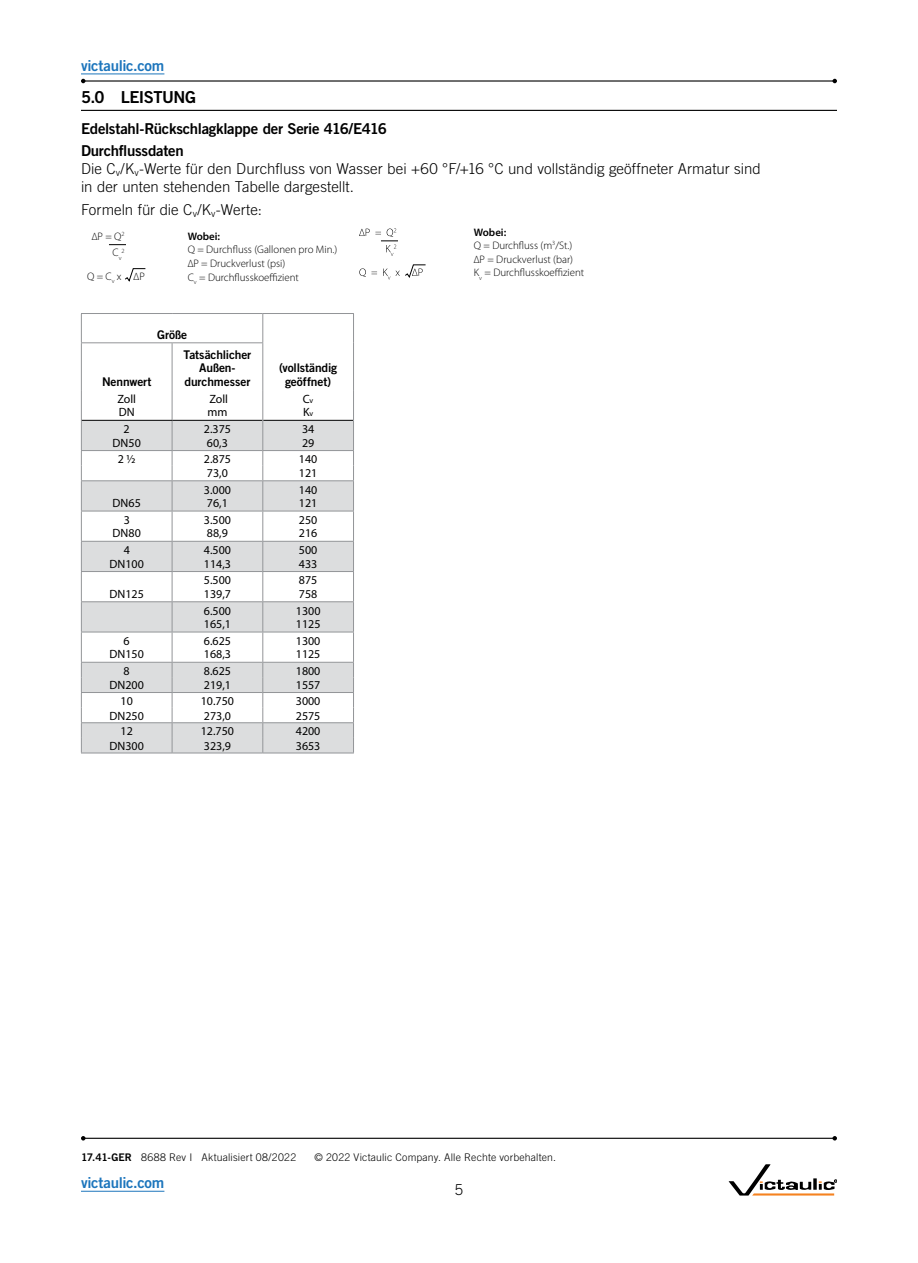
<style>
.page{position:relative;width:918px;height:1263px;background:#fff}
.page>*{position:absolute;margin:0;border:0;box-sizing:border-box;transform-origin:0 0}
.t1{font:16.5px "Trade Gothic LT Std Bd 2";letter-spacing:-.03em;color:#000}
.t2{font:300 15px/18px "Trade Gothic LT Std";color:#000}
.t3{font:15px/22.2px "Trade Gothic LT Std Bd 2";letter-spacing:-.02em;color:#000}
.t4{font:15px "Trade Gothic LT Std Bd 2";letter-spacing:-.02em;color:#1c75bc}
.t5{font:12px/13.5px "Myriad Pro";color:#000}
.t6{font:12px/13.5px "Trade Gothic LT Std Bd 2";letter-spacing:-.005em;color:#000;text-align:center}
.t7{font:300 10.95px/13.6px "Myriad Pro";color:#000}
.t8{font:600 10.95px "Myriad Pro";color:#000}
.t9{font:300 10.8px/13.6px "Myriad Pro";color:#000;text-align:right}
.t10{font:600 10.8px "Myriad Pro";color:#000}
.t11{font:300 10.5px "Trade Gothic LT Std";letter-spacing:.02em;color:#000}
.t12{font:300 6.3px "Myriad Pro";color:#000}
.s1{font-size:7.8px}
.s2{font-family:"Trade Gothic LT Std Bd 2";font-weight:400}
</style>
<div class="page">
<hr style="left:81px;top:1191px;width:83px;height:1px;background:#1c75bc">
<svg style="left:729px;top:1164px;width:108px;height:31px"></svg>
<hr style="left:81px;top:110px;width:756px;height:1px;background:#000">
<svg style="left:109px;top:244px;width:37px;height:37px"></svg>
<svg style="left:359px;top:228px;width:67px;height:51px"></svg>
<svg style="left:82px;top:421px;width:271px;height:211px;fill:#dcddde"></svg>
<hr style="left:81px;top:313px;width:91px;height:1px;background:#939598">
<hr style="left:172px;top:313px;width:91px;height:1px;background:#939598">
<hr style="left:81px;top:511px;width:91px;height:1px;background:#939598">
<hr style="left:81px;top:511px;width:1px;height:30px;background:#939598">
<hr style="left:172px;top:511px;width:91px;height:1px;background:#939598">
<hr style="left:263px;top:511px;width:91px;height:1px;background:#939598">
<hr style="left:81px;top:571px;width:91px;height:1px;background:#939598">
<hr style="left:172px;top:571px;width:91px;height:1px;background:#939598">
<hr style="left:263px;top:571px;width:91px;height:1px;background:#939598">
<hr style="left:263px;top:420px;width:90px;height:1px;background:#000">
<hr style="left:263px;top:313px;width:91px;height:1px;background:#939598">
<svg style="left:262px;top:314px;width:1px;height:28px"></svg>
<svg style="left:353px;top:314px;width:1px;height:29px"></svg>
<hr style="left:262px;top:343px;width:1px;height:47px;background:#939598">
<hr style="left:353px;top:343px;width:1px;height:47px;background:#939598">
<hr style="left:172px;top:420px;width:90px;height:1px;background:#000">
<hr style="left:172px;top:390px;width:1px;height:30px;background:#939598">
<svg style="left:81px;top:632px;width:273px;height:121px"></svg>
<hr style="left:81px;top:753px;width:91px;height:1px;background:#939598">
<hr style="left:172px;top:753px;width:91px;height:1px;background:#939598">
<hr style="left:263px;top:753px;width:91px;height:1px;background:#939598">
<hr style="left:262px;top:390px;width:1px;height:30px;background:#939598">
<hr style="left:353px;top:390px;width:1px;height:30px;background:#939598">
<hr style="left:172px;top:343px;width:1px;height:47px;background:#939598">
<svg style="left:262px;top:451px;width:1px;height:29px"></svg>
<hr style="left:81px;top:343px;width:1px;height:47px;background:#939598">
<hr style="left:81px;top:420px;width:1px;height:30px;background:#939598">
<hr style="left:81px;top:481px;width:1px;height:30px;background:#939598">
<svg style="left:81px;top:542px;width:1px;height:59px"></svg>
<hr style="left:81px;top:602px;width:1px;height:30px;background:#939598">
<hr style="left:81px;top:632px;width:1px;height:30px;background:#939598">
<svg style="left:172px;top:421px;width:1px;height:59px"></svg>
<hr style="left:262px;top:420px;width:1px;height:30px;background:#939598">
<hr style="left:353px;top:420px;width:1px;height:30px;background:#939598">
<svg style="left:81px;top:451px;width:1px;height:29px"></svg>
<svg style="left:353px;top:451px;width:1px;height:29px"></svg>
<hr style="left:172px;top:481px;width:1px;height:30px;background:#939598">
<hr style="left:262px;top:481px;width:1px;height:30px;background:#939598">
<hr style="left:353px;top:481px;width:1px;height:30px;background:#939598">
<hr style="left:172px;top:511px;width:1px;height:30px;background:#939598">
<hr style="left:262px;top:511px;width:1px;height:30px;background:#939598">
<hr style="left:353px;top:511px;width:1px;height:30px;background:#939598">
<svg style="left:172px;top:542px;width:1px;height:59px"></svg>
<svg style="left:262px;top:542px;width:1px;height:59px"></svg>
<svg style="left:353px;top:542px;width:1px;height:59px"></svg>
<hr style="left:172px;top:602px;width:1px;height:30px;background:#939598">
<hr style="left:262px;top:602px;width:1px;height:30px;background:#939598">
<hr style="left:353px;top:602px;width:1px;height:30px;background:#939598">
<hr style="left:172px;top:632px;width:1px;height:30px;background:#939598">
<hr style="left:262px;top:632px;width:1px;height:30px;background:#939598">
<hr style="left:353px;top:632px;width:1px;height:30px;background:#939598">
<svg style="left:81px;top:314px;width:1px;height:28px"></svg>
<hr style="left:81px;top:342px;width:91px;height:1px;background:#939598">
<hr style="left:172px;top:342px;width:91px;height:1px;background:#939598">
<hr style="left:81px;top:390px;width:1px;height:30px;background:#939598">
<hr style="left:81px;top:450px;width:91px;height:1px;background:#939598">
<hr style="left:172px;top:450px;width:91px;height:1px;background:#939598">
<hr style="left:263px;top:450px;width:91px;height:1px;background:#939598">
<hr style="left:81px;top:480px;width:91px;height:1px;background:#939598">
<hr style="left:172px;top:480px;width:91px;height:1px;background:#939598">
<hr style="left:263px;top:480px;width:91px;height:1px;background:#939598">
<hr style="left:81px;top:541px;width:91px;height:1px;background:#939598">
<hr style="left:172px;top:541px;width:91px;height:1px;background:#939598">
<hr style="left:263px;top:541px;width:91px;height:1px;background:#939598">
<hr style="left:81px;top:601px;width:91px;height:1px;background:#939598">
<hr style="left:172px;top:601px;width:91px;height:1px;background:#939598">
<hr style="left:263px;top:601px;width:91px;height:1px;background:#939598">
<hr style="left:82px;top:420px;width:90px;height:1px;background:#000">
<hr style="left:83px;top:80px;width:752px;height:2px;background:#000">
<svg style="left:81px;top:79px;width:5px;height:4px"></svg>
<svg style="left:832px;top:79px;width:5px;height:4px"></svg>
<hr style="left:81px;top:74px;width:83px;height:1px;background:#1c75bc">
<hr style="left:83px;top:1138px;width:752px;height:1px;background:#000">
<svg style="left:81px;top:1136px;width:5px;height:4px"></svg>
<svg style="left:832px;top:1136px;width:5px;height:4px"></svg>
<p class="t4" style="left:81px;top:56px;width:85px">victaulic.com</p>
<h1 class="t1" style="left:81px;top:87px;width:117px">5.0 LEISTUNG</h1>
<p class="t3" style="left:81px;top:117px;width:308px">Edelstahl-Rückschlagklappe der Serie 416/E416<br>Durchflussdaten</p>
<p class="t2" style="left:81px;top:160px;width:681px">Die C<sub>v</sub>/K<sub>v</sub>-Werte für den Durchfluss von Wasser bei +60 °F/+16 °C und vollständig geöffneter Armatur sind in der unten stehenden Tabelle dargestellt.</p>
<p class="t2" style="left:81px;top:201px;width:183px">Formeln für die C<sub>v</sub>/K<sub>v</sub>-Werte:</p>
<p class="t9" style="left:92px;top:228px;width:34px;line-height:16.4px">∆P = Q<sup>2<br></sup>C<sub>v</sub></p>
<p class="t8" style="left:474px;top:225px;width:34px">Wobei:</p>
<p class="t10" style="left:188px;top:229px;width:34px">Wobei:</p>
<p class="t9" style="left:188px;top:243px;width:151px;text-align:left">Q = Durchfluss (Gallonen pro Min.) ∆P = Druckverlust (psi)<br>C<sub>v</sub> = Durchflusskoeffizient</p>
<p class="t7" style="left:474px;top:239px;width:112px">Q = Durchfluss (m<sup>3</sup>/St.) ∆P = Druckverlust (bar)<br>K<sub>v</sub> = Durchflusskoeffizient</p>
<p class="t12" style="left:122px;top:247px;width:5px">2</p>
<p class="t9" style="left:87px;top:269px;width:59px">Q = C<sub>v</sub> x ∆P</p>
<p class="t6" style="left:157px;top:327px;width:32px">Größe</p>
<p class="t6" style="left:184px;top:347px;width:69px">Tatsächlicher<br>Außen&shy;durchmesser</p>
<p class="t6" style="left:279px;top:361px;width:60px">(vollständig</p>
<p class="t6" style="left:102px;top:374px;width:51px">Nennwert</p>
<p class="t6" style="left:285px;top:374px;width:48px">geöffnet)</p>
<p class="t5" style="left:117px;top:391px;width:20px">Zoll<br>DN</p>
<p class="t5" style="left:207px;top:391px;width:22px">Zoll mm</p>
<p class="t5" style="left:303px;top:391px;width:12px">C<span class="s1">v<br></span>K<span class="s1">v</span></p>
<p class="t5" style="left:113px;top:422px;width:30px;text-align:center">2<br>DN50</p>
<p class="t5" style="left:204px;top:422px;width:29px">2.375<br>60,3</p>
<p class="t5" style="left:302px;top:422px;width:14px">34<br>29</p>
<p class="t5" style="left:118px;top:452px;width:13px">2 1/2</p>
<p class="t5" style="left:204px;top:452px;width:29px">2.875<br>73,0</p>
<p class="t5" style="left:299px;top:452px;width:20px">140<br>121</p>
<p class="t5" style="left:113px;top:496px;width:30px">DN65</p>
<p class="t5" style="left:204px;top:483px;width:29px">3.000<br>76,1</p>
<p class="t5" style="left:299px;top:483px;width:20px">140<br>121</p>
<p class="t5" style="left:113px;top:513px;width:30px;text-align:center">3<br>DN80</p>
<p class="t5" style="left:204px;top:513px;width:29px">3.500<br>88,9</p>
<p class="t5" style="left:299px;top:513px;width:20px">250<br>216</p>
<p class="t5" style="left:110px;top:543px;width:36px;text-align:center">4<br>DN100</p>
<p class="t5" style="left:204px;top:543px;width:29px">4.500<br>114,3</p>
<p class="t5" style="left:299px;top:543px;width:20px">500<br>433</p>
<p class="t5" style="left:110px;top:587px;width:36px">DN125</p>
<p class="t5" style="left:204px;top:573px;width:29px">5.500<br>139,7</p>
<p class="t5" style="left:299px;top:573px;width:20px">875<br>758</p>
<p class="t5" style="left:204px;top:604px;width:29px">6.500<br>165,1</p>
<p class="t5" style="left:296px;top:604px;width:26px">1300<br>1125</p>
<p class="t5" style="left:110px;top:634px;width:36px;text-align:center">6<br>DN150</p>
<p class="t5" style="left:204px;top:634px;width:29px">6.625<br>168,3</p>
<p class="t5" style="left:296px;top:634px;width:26px">1300<br>1125</p>
<p class="t5" style="left:124px;top:663px;width:8px">8</p>
<p class="t5" style="left:204px;top:663px;width:29px">8.625</p>
<p class="t5" style="left:296px;top:663px;width:26px">1800</p>
<p class="t5" style="left:110px;top:678px;width:36px">DN200</p>
<p class="t5" style="left:204px;top:678px;width:29px">219,1</p>
<p class="t5" style="left:296px;top:678px;width:26px">1557</p>
<p class="t5" style="left:121px;top:694px;width:14px">10</p>
<p class="t5" style="left:201px;top:694px;width:35px">10.750</p>
<p class="t5" style="left:296px;top:694px;width:26px">3000</p>
<p class="t5" style="left:110px;top:708px;width:36px">DN250</p>
<p class="t5" style="left:204px;top:708px;width:29px">273,0</p>
<p class="t5" style="left:296px;top:708px;width:26px">2575</p>
<p class="t5" style="left:121px;top:724px;width:14px">12</p>
<p class="t5" style="left:201px;top:724px;width:35px">12.750</p>
<p class="t5" style="left:296px;top:724px;width:26px">4200</p>
<p class="t5" style="left:110px;top:739px;width:36px">DN300</p>
<p class="t5" style="left:204px;top:739px;width:29px">323,9</p>
<p class="t5" style="left:296px;top:739px;width:26px">3653</p>
<p class="t11" style="left:81px;top:1151px;width:217px"><span class="s2">17.41-GER</span> 8688 Rev I Aktualisiert 08/2022</p>
<p class="t11" style="left:315px;top:1151px;width:243px">© 2022 Victaulic Company. Alle Rechte vorbehalten.</p>
<p class="t4" style="left:81px;top:1173px;width:85px">victaulic.com</p>
<p class="t2" style="left:455px;top:1181px;width:10px">5</p>
</div>
